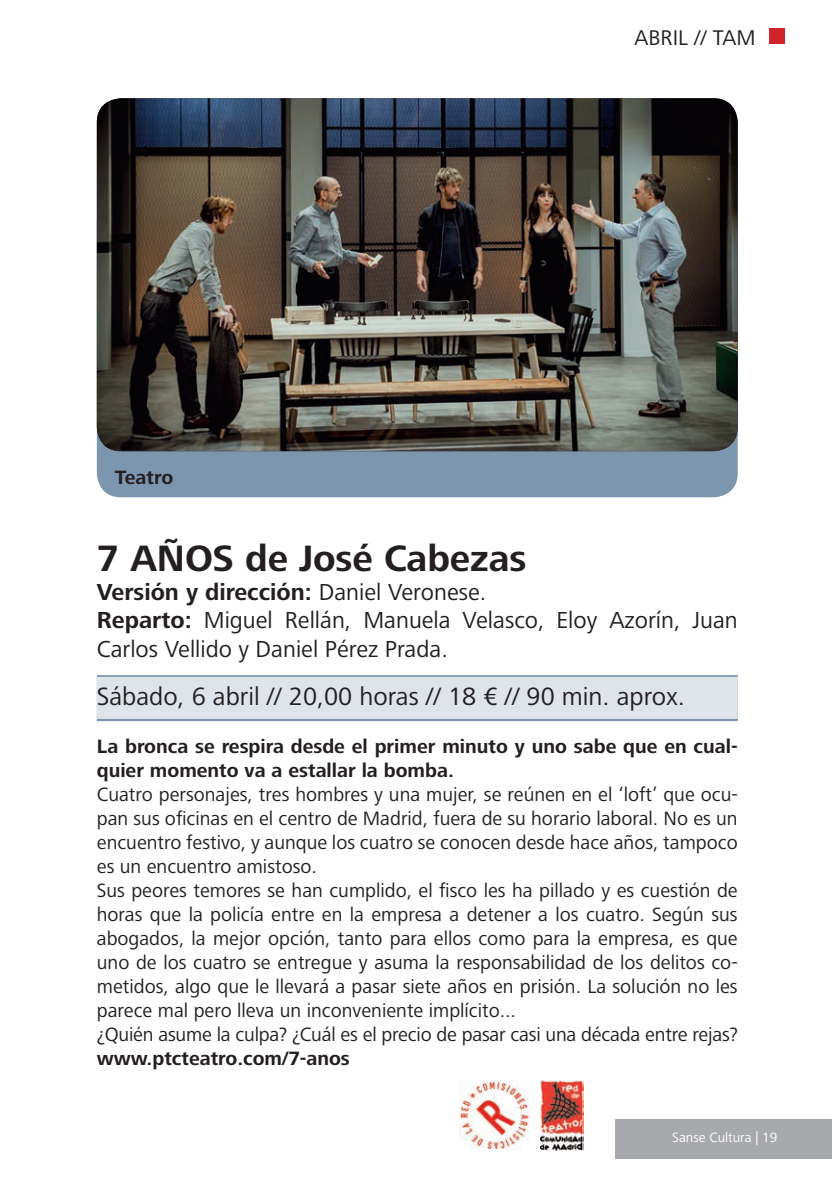
<style>
.page{position:relative;width:832px;height:1195px;background:#fff}
.page>*{position:absolute;margin:0;border:0;box-sizing:border-box;transform-origin:0 0}
.t1{font:700 38px "Frutiger Next LT";color:#231f20}
.t2{font:26px "Frutiger Next LT";color:#231f20}
.t3{font:24px/28.8px "Frutiger Next LT";color:#231f20}
.t4{font:700 24px "Frutiger Next LT";color:#231f20}
.t5{font:22px "Frutiger Next LT";color:#231f20}
.t6{font:20px/24px "Frutiger Next LT";color:#231f20;text-align:justify}
.Texto{font:700 20px/24px "Frutiger Next LT";color:#231f20}
.t7{font:14px "Frutiger Next LT";color:#fff}
.s1{font-weight:400}
.s2{font-weight:700}
</style>
<div class="page">
<div style="left:97px;top:675px;width:640px;height:46px;background:#7d96af"></div>
<div style="left:97px;top:677px;width:640px;height:42px;background:#dfe4eb"></div>
<img style="left:460px;top:1080px;width:70px;height:70px">
<img style="left:540px;top:1080px;width:43px;height:70px">
<div style="left:97px;top:198px;width:640px;height:299px;background:#7d96af;border-radius:24px"></div>
<img style="left:97px;top:98px;width:640px;height:353px">
<div style="left:615px;top:1119px;width:217px;height:39px;background:#a8a9ad"></div>
<div style="left:769px;top:28px;width:16px;height:16px;background:#d1232a"></div>
<p class="Texto" style="left:115px;top:465px;width:60px">Teatro</p>
<p class="t5" style="left:634px;top:25px;width:12px">abril</p>
<p class="t5" style="left:694px;top:25px;width:63px">// TAM</p>
<p class="t1" style="left:97px;top:536px;width:431px">7 AÑOS de José Cabezas</p>
<p class="t4" style="left:97px;top:578px;width:391px">Versión y dirección: <span class="s1">Daniel Veronese.</span></p>
<p class="t3" style="left:97px;top:606px;width:642px"><span class="s2">Reparto:</span> Miguel Rellán, Manuela Velasco, Eloy Azorín, Juan<br>Carlos Vellido y Daniel Pérez Prada.</p>
<p class="t2" style="left:97px;top:682px;width:589px">Sábado, 6 abril // 20,00 horas // 18 € // 90 min. aprox.</p>
<p class="Texto" style="left:97px;top:734px;width:642px">La bronca se respira desde el primer minuto y uno sabe que en cual&shy;quier momento va a estallar la bomba.</p>
<p class="t6" style="left:97px;top:782px;width:642px">Cuatro personajes, tres hombres y una mujer, se reúnen en el ‘loft’ que ocu&shy;pan sus oficinas en el centro de Madrid, fuera de su horario laboral. No es un encuentro festivo, y aunque los cuatro se conocen desde hace años, tampoco es un encuentro amistoso.</p>
<p class="t6" style="left:97px;top:878px;width:642px">Sus peores temores se han cumplido, el fisco les ha pillado y es cuestión de horas que la policía entre en la empresa a detener a los cuatro. Según sus abogados, la mejor opción, tanto para ellos como para la empresa, es que uno de los cuatro se entregue y asuma la responsabilidad de los delitos co&shy;metidos, algo que le llevará a pasar siete años en prisión. La solución no les parece mal pero lleva un inconveniente implícito...</p>
<p class="t6" style="left:97px;top:1022px;width:642px">¿Quién asume la culpa? ¿Cuál es el precio de pasar casi una década entre rejas?</p>
<p class="Texto" style="left:97px;top:1046px;width:254px">www.ptcteatro.com/7-anos</p>
<p class="t7" style="left:672px;top:1128px;width:107px">Sanse Cultura | 19</p>
</div>
